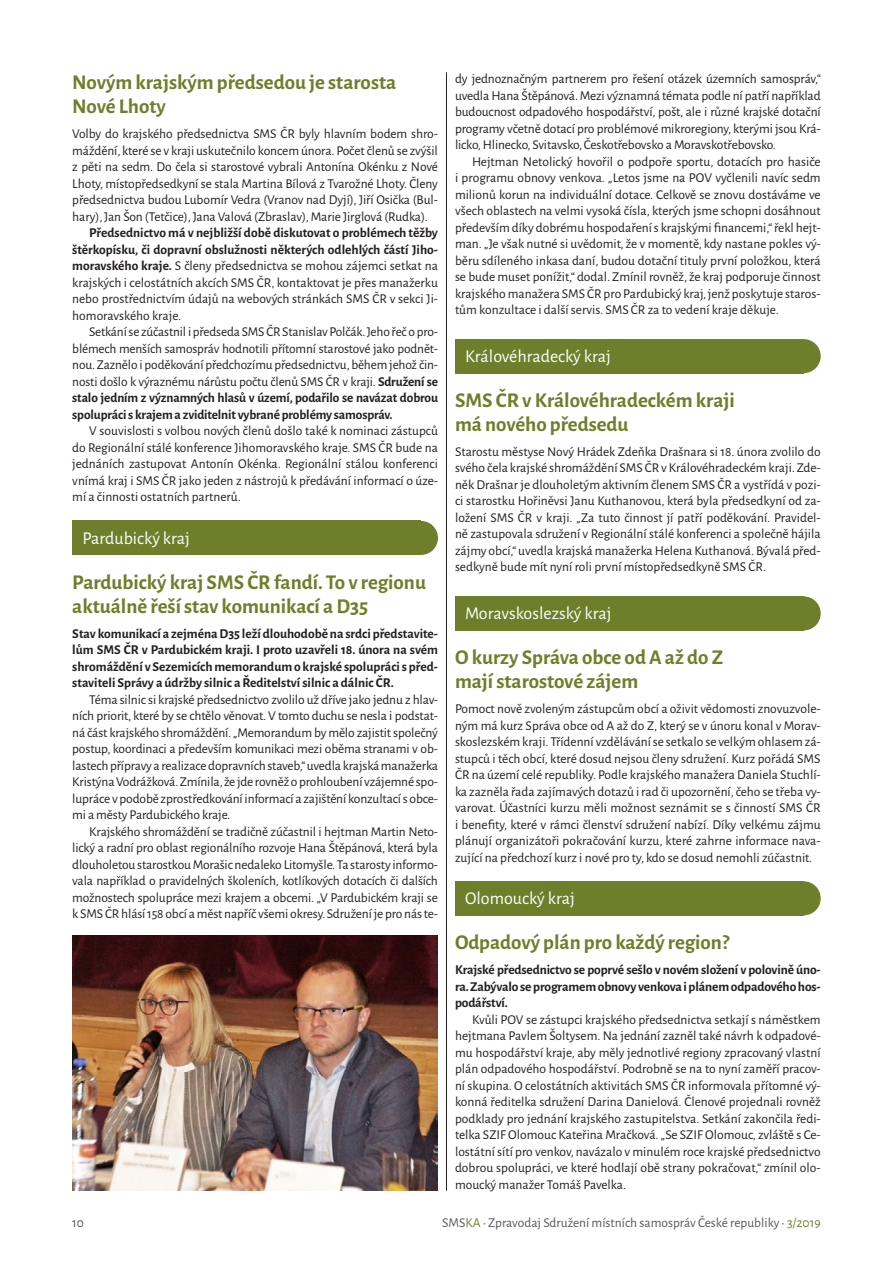
<style>
.page{position:relative;width:893px;height:1263px;background:#fff}
.page>*{position:absolute;margin:0;border:0;box-sizing:border-box;transform-origin:0 0}
.t1{font:700 21px/24px "Alegreya Sans";color:#6f7e2b}
.t2{font:18px "Alegreya Sans";color:#fff}
.t3{font:13.5px/16.5px "Alegreya Sans";letter-spacing:-.005em;color:#231f20;text-align:justify}
.t4{font:700 13.5px/16.5px "Alegreya Sans";letter-spacing:-.01em;color:#231f20;text-align:justify}
.t5{font:13.5px "Alegreya Sans";color:#57585a}
.s1{font-weight:700}
.s2{color:#6f7e2b}
</style>
<div class="page">
<div style="left:787px;top:339px;width:34px;height:34px;background:#6f7e2b;border-radius:50%"></div>
<div style="left:455px;top:339px;width:349px;height:34px;background:#6f7e2b"></div>
<div style="left:787px;top:881px;width:34px;height:34px;background:#6f7e2b;border-radius:50%"></div>
<div style="left:455px;top:881px;width:349px;height:34px;background:#6f7e2b"></div>
<div style="left:404px;top:521px;width:34px;height:34px;background:#6f7e2b;border-radius:50%"></div>
<div style="left:72px;top:521px;width:349px;height:34px;background:#6f7e2b"></div>
<div style="left:787px;top:596px;width:34px;height:34px;background:#6f7e2b;border-radius:50%"></div>
<div style="left:455px;top:596px;width:349px;height:34px;background:#6f7e2b"></div>
<img style="left:72px;top:935px;width:366px;height:256px">
<hr style="left:446px;top:72px;width:1px;height:1119px;background:#231f20">
<h1 class="t1" style="left:72px;top:69px;width:325px">Novým krajským předsedou je starosta<br>Nové Lhoty</h1>
<p class="t3" style="left:72px;top:125px;width:367px">Volby do krajského předsednictva SMS ČR byly hlavním bodem shro&shy;máždění, které se v kraji uskutečnilo koncem února. Počet členů se zvýšil z pěti na sedm. Do čela si starostové vybrali Antonína Okénku z Nové Lhoty, místopředsedkyní se stala Martina Bílová z Tvarožné Lhoty. Členy předsednictva budou Lubomír Vedra (Vranov nad Dyjí), Jiří Osička (Bul&shy;hary), Jan Šon (Tetčice), Jana Valová (Zbraslav), Marie Jirglová (Rudka).</p>
<p class="t3" style="left:72px;top:224px;width:367px;text-indent:17px"><span class="s1">Předsednictvo má v nejbližší době diskutovat o problémech těžby štěrkopísku, či dopravní obslužnosti některých odlehlých částí Jiho&shy;moravského kraje.</span> S členy předsednictva se mohou zájemci setkat na krajských i celostátních akcích SMS ČR, kontaktovat je přes manažerku nebo prostřednictvím údajů na webových stránkách SMS ČR v sekci Ji&shy;homoravského kraje.</p>
<p class="t3" style="left:72px;top:323px;width:367px;text-indent:17px">Setkání se zúčastnil i předseda SMS ČR Stanislav Polčák. Jeho řeč o pro&shy;blémech menších samospráv hodnotili přítomní starostové jako podnět&shy;nou. Zaznělo i poděkování předchozímu předsednictvu, během jehož čin&shy;nosti došlo k výraznému nárůstu počtu členů SMS ČR v kraji. <span class="s1">Sdružení se stalo jedním z významných hlasů v území, podařilo se navázat dobrou spolupráci s krajem a zviditelnit vybrané problémy samospráv.</span></p>
<p class="t3" style="left:72px;top:422px;width:367px;text-indent:17px">V souvislosti s volbou nových členů došlo také k nominaci zástupců do Regionální stálé konference Jihomoravského kraje. SMS ČR bude na jednáních zastupovat Antonín Okénka. Regionální stálou konferenci vnímá kraj i SMS ČR jako jeden z nástrojů k předávání informací o úze&shy;mí a činnosti ostatních partnerů.</p>
<h2 class="t2" style="left:82px;top:526px;width:109px">Pardubický kraj</h2>
<h1 class="t1" style="left:72px;top:568px;width:355px">Pardubický kraj SMS ČR fandí. To v regionu aktuálně řeší stav komunikací a D35</h1>
<p class="t4" style="left:72px;top:624px;width:367px">Stav komunikací a zejména D35 leží dlouhodobě na srdci představite&shy;lům SMS ČR v Pardubickém kraji. I proto uzavřeli 18. února na svém shromáždění v Sezemicích memorandum o krajské spolupráci s před&shy;staviteli Správy a údržby silnic a Ředitelství silnic a dálnic ČR.</p>
<p class="t3" style="left:72px;top:690px;width:367px;text-indent:17px">Téma silnic si krajské předsednictvo zvolilo už dříve jako jednu z hlav&shy;ních priorit, které by se chtělo věnovat. V tomto duchu se nesla i podstat&shy;ná část krajského shromáždění. „Memorandum by mělo zajistit společný postup, koordinaci a především komunikaci mezi oběma stranami v ob&shy;lastech přípravy a realizace dopravních staveb,“ uvedla krajská manažerka Kristýna Vodrážková. Zmínila, že jde rovněž o prohloubení vzájemné spo&shy;lupráce v podobě zprostředkování informací a zajištění konzultací s obce&shy;mi a městy Pardubického kraje.</p>
<p class="t3" style="left:72px;top:822px;width:367px;text-indent:17px">Krajského shromáždění se tradičně zúčastnil i hejtman Martin Neto&shy;lický a radní pro oblast regionálního rozvoje Hana Štěpánová, která byla dlouholetou starostkou Morašic nedaleko Litomyšle. Ta starosty informo&shy;vala například o pravidelných školeních, kotlíkových dotacích či dalších možnostech spolupráce mezi krajem a obcemi. „V Pardubickém kraji se k SMS ČR hlásí 158 obcí a měst napříč všemi okresy. Sdružení je pro nás te-</p>
<p class="t3" style="left:455px;top:70px;width:367px">dy jednoznačným partnerem pro řešení otázek územních samospráv,“ uvedla Hana Štěpánová. Mezi významná témata podle ní patří například budoucnost odpadového hospodářství, pošt, ale i různé krajské dotační programy včetně dotací pro problémové mikroregiony, kterými jsou Krá&shy;licko, Hlinecko, Svitavsko, Českotřebovsko a Moravskotřebovsko.</p>
<p class="t3" style="left:455px;top:152px;width:367px;text-indent:17px">Hejtman Netolický hovořil o podpoře sportu, dotacích pro hasiče i programu obnovy venkova. „Letos jsme na POV vyčlenili navíc sedm milionů korun na individuální dotace. Celkově se znovu dostáváme ve všech oblastech na velmi vysoká čísla, kterých jsme schopni dosáhnout především díky dobrému hospodaření s krajskými financemi,“ řekl hejt&shy;man. „Je však nutné si uvědomit, že v momentě, kdy nastane pokles vý&shy;běru sdíleného inkasa daní, budou dotační tituly první položkou, která se bude muset ponížit,“ dodal. Zmínil rovněž, že kraj podporuje činnost krajského manažera SMS ČR pro Pardubický kraj, jenž poskytuje staros&shy;tům konzultace i další servis. SMS ČR za to vedení kraje děkuje.</p>
<h2 class="t2" style="left:465px;top:344px;width:147px">Královéhradecký kraj</h2>
<h1 class="t1" style="left:455px;top:387px;width:281px">SMS ČR v Královéhradeckém kraji má nového předsedu</h1>
<p class="t3" style="left:455px;top:443px;width:367px">Starostu městyse Nový Hrádek Zdeňka Drašnara si 18. února zvolilo do svého čela krajské shromáždění SMS ČR v Královéhradeckém kraji. Zde&shy;něk Drašnar je dlouholetým aktivním členem SMS ČR a vystřídá v pozi&shy;ci starostku Hořiněvsi Janu Kuthanovou, která byla předsedkyní od za&shy;ložení SMS ČR v kraji. „Za tuto činnost jí patří poděkování. Pravidel&shy;ně zastupovala sdružení v Regionální stálé konferenci a společně hájila zájmy obcí,“ uvedla krajská manažerka Helena Kuthanová. Bývalá před&shy;sedkyně bude mít nyní roli první místopředsedkyně SMS ČR.</p>
<h2 class="t2" style="left:465px;top:601px;width:148px">Moravskoslezský kraj</h2>
<h1 class="t1" style="left:455px;top:644px;width:270px">O kurzy Správa obce od A až do Z mají starostové zájem</h1>
<p class="t3" style="left:455px;top:700px;width:367px">Pomoct nově zvoleným zástupcům obcí a oživit vědomosti znovuzvole&shy;ným má kurz Správa obce od A až do Z, který se v únoru konal v Morav&shy;skoslezském kraji. Třídenní vzdělávání se setkalo se velkým ohlasem zá&shy;stupců i těch obcí, které dosud nejsou členy sdružení. Kurz pořádá SMS ČR na území celé republiky. Podle krajského manažera Daniela Stuchlí&shy;ka zazněla řada zajímavých dotazů i rad či upozornění, čeho se třeba vy&shy;varovat. Účastníci kurzu měli možnost seznámit se s činností SMS ČR i benefity, které v rámci členství sdružení nabízí. Díky velkému zájmu plánují organizátoři pokračování kurzu, které zahrne informace nava&shy;zující na předchozí kurz i nové pro ty, kdo se dosud nemohli zúčastnit.</p>
<h2 class="t2" style="left:465px;top:886px;width:111px">Olomoucký kraj</h2>
<h1 class="t1" style="left:455px;top:929px;width:276px">Odpadový plán pro každý region?</h1>
<p class="t4" style="left:455px;top:961px;width:367px">Krajské předsednictvo se poprvé sešlo v novém složení v polovině úno&shy;ra. Zabývalo se programem obnovy venkova i plánem odpadového hos&shy;podářství.</p>
<p class="t3" style="left:455px;top:1010px;width:367px;text-indent:17px">Kvůli POV se zástupci krajského předsednictva setkají s náměstkem hejtmana Pavlem Šoltysem. Na jednání zazněl také návrh k odpadové&shy;mu hospodářství kraje, aby měly jednotlivé regiony zpracovaný vlastní plán odpadového hospodářství. Podrobně se na to nyní zaměří pracov&shy;ní skupina. O celostátních aktivitách SMS ČR informovala přítomné vý&shy;konná ředitelka sdružení Darina Danielová. Členové projednali rovněž podklady pro jednání krajského zastupitelstva. Setkání zakončila ředi&shy;telka SZIF Olomouc Kateřina Mračková. „Se SZIF Olomouc, zvláště s Ce&shy;lostátní sítí pro venkov, navázalo v minulém roce krajské předsednictvo dobrou spolupráci, ve které hodlají obě strany pokračovat,“ zmínil olo&shy;moucký manažer Tomáš Pavelka.</p>
<p class="t5" style="left:72px;top:1213px;width:13px">10</p>
<p class="t5" style="left:442px;top:1213px;width:380px">SMS<span class="s2">KA</span> • Zpravodaj Sdružení místních samospráv České republiky • <span class="s2">3/2019</span></p>
</div>
